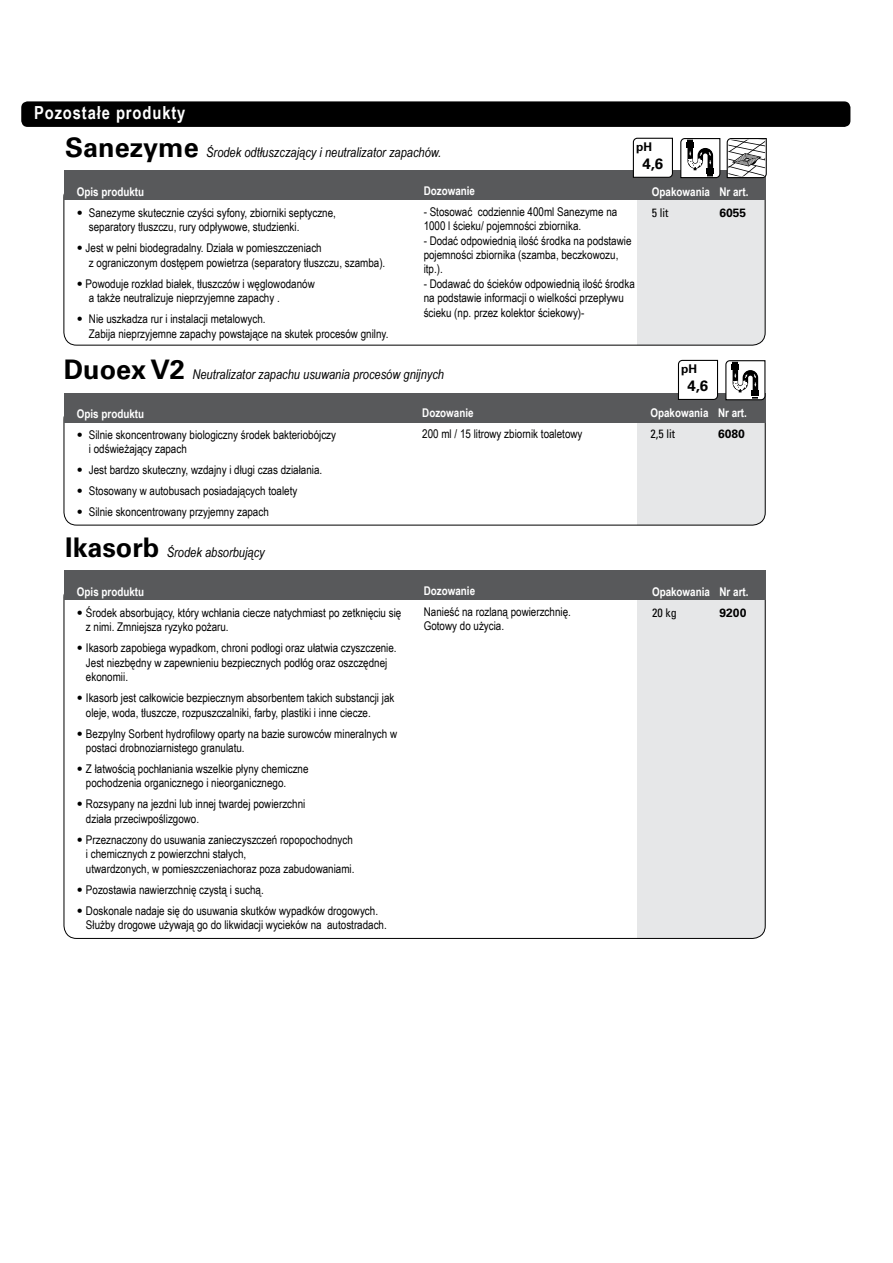
<style>
.page{position:relative;width:893px;height:1263px;background:#fff}
.page>*{position:absolute;margin:0;border:0;box-sizing:border-box;transform-origin:0 0}
.t1{font:700 18px "Arial Narrow";letter-spacing:.05em;color:#fff}
.t2{font:700 15px "Univers";color:#000}
.t3{font:italic 13.5px "Arial Narrow";color:#000}
.t4{font:12px/14.4px "Arial Narrow";color:#000}
.t5{font:700 12px "Arial Narrow";color:#fff}
.t6{font:700 12px "Univers";color:#000}
.t7{font:condensed 12px "Univers";color:#000}
.s1{font-family:"Univers";font-weight:700;font-style:normal;font-size:27px}
.s2{font-family:"Avenir"}
</style>
<div class="page">
<div style="left:638px;top:585px;width:127px;height:353px;background:#e6e7e8"></div>
<div style="left:64px;top:571px;width:701px;height:29px;background:#58595b"></div>
<div style="left:638px;top:407px;width:127px;height:118px;background:#e6e7e8"></div>
<div style="left:64px;top:407px;width:701px;height:118px;border:1px solid #000;border-radius:13px"></div>
<div style="left:64px;top:393px;width:701px;height:29px;background:#58595b"></div>
<svg style="left:677px;top:359px;width:42px;height:41px"></svg>
<div style="left:681px;top:362px;width:34px;height:36px;background:#fff"></div>
<svg style="left:725px;top:360px;width:41px;height:40px"></svg>
<div style="left:21px;top:101px;width:829px;height:26px;background:#000;border-radius:6px"></div>
<div style="left:638px;top:185px;width:127px;height:160px;background:#e6e7e8"></div>
<div style="left:64px;top:171px;width:701px;height:29px;background:#58595b"></div>
<svg style="left:632px;top:137px;width:41px;height:41px"></svg>
<div style="left:636px;top:140px;width:34px;height:35px;background:#fff"></div>
<svg style="left:680px;top:138px;width:87px;height:40px"></svg>
<h1 class="t1" style="left:34px;top:100px;width:153px">Pozostałe produkty</h1>
<p class="t3" style="left:65px;top:143px;width:378px"><span class="s1">Sanezyme</span> Środek odtłuszczający i neutralizator zapachów.</p>
<p class="t5" style="left:77px;top:183px;width:69px">Opis produktu</p>
<p class="t4" style="left:89px;top:205px;width:249px;text-indent:-12px"><span class="s2">•</span> Sanezyme skutecznie czyści syfony, zbiorniki septyczne, separatory tłuszczu, rury odpływowe, studzienki.</p>
<p class="t4" style="left:89px;top:240px;width:298px;text-indent:-12px"><span class="s2">•</span> Jest w pełni biodegradalny. Działa w pomieszczeniach<br>z ograniczonym dostępem powietrza (separatory tłuszczu, szamba).</p>
<p class="t4" style="left:89px;top:276px;width:227px;text-indent:-12px"><span class="s2">•</span> Powoduje rozkład białek, tłuszczów i węglowodanów a także neutralizuje nieprzyjemne zapachy .</p>
<p class="t4" style="left:89px;top:311px;width:301px;text-indent:-12px"><span class="s2">•</span> Nie uszkadza rur i instalacji metalowych.<br>Zabija nieprzyjemne zapachy powstające na skutek procesów gnilny.</p>
<p class="t6" style="left:636px;top:140px;width:17px">pH</p>
<p class="t2" style="left:642px;top:155px;width:22px">4,6</p>
<p class="t5" style="left:424px;top:181px;width:53px">Dozowanie</p>
<p class="t4" style="left:424px;top:204px;width:195px">- Stosować codziennie 400ml Sanezyme na<br>1000 l ścieku/ pojemności zbiornika.</p>
<p class="t4" style="left:424px;top:233px;width:209px">- Dodać odpowiednią ilość środka na podstawie pojemności zbiornika (szamba, beczkowozu, itp.).</p>
<p class="t4" style="left:424px;top:276px;width:213px">- Dodawać do ścieków odpowiednią ilość środka na podstawie informacji o wielkości przepływu ścieku (np. przez kolektor ściekowy)-</p>
<p class="t5" style="left:652px;top:183px;width:98px">Opakowania Nr art.</p>
<p class="t7" style="left:652px;top:205px;width:18px">5 lit</p>
<p class="t6" style="left:719px;top:206px;width:28px">6055</p>
<p class="t3" style="left:64px;top:365px;width:382px"><span class="s1">Duoex V2</span> Neutralizator zapachu usuwania procesów gnijnych</p>
<p class="t5" style="left:77px;top:405px;width:69px">Opis produktu</p>
<p class="t4" style="left:89px;top:427px;width:249px;text-indent:-12px"><span class="s2">•</span> Silnie skoncentrowany biologiczny środek bakteriobójczy i odświeżający zapach</p>
<p class="t4" style="left:77px;top:463px;width:247px"><span class="s2">•</span> Jest bardzo skuteczny, wzdajny i długi czas działania.</p>
<p class="t4" style="left:77px;top:484px;width:222px"><span class="s2">•</span> Stosowany w autobusach posiadających toalety</p>
<p class="t4" style="left:77px;top:505px;width:193px"><span class="s2">•</span> Silnie skoncentrowany przyjemny zapach</p>
<p class="t5" style="left:422px;top:404px;width:53px">Dozowanie</p>
<p class="t4" style="left:422px;top:426px;width:162px">200 ml / 15 litrowy zbiornik toaletowy</p>
<p class="t3" style="left:65px;top:543px;width:201px"><span class="s1">Ikasorb</span> Środek absorbujący</p>
<p class="t5" style="left:77px;top:582px;width:69px">Opis produktu</p>
<p class="t4" style="left:86px;top:605px;width:317px;text-indent:-9px"><span class="s2">•</span> Środek absorbujący, który wchłania ciecze natychmiast po zetknięciu się z nimi. Zmniejsza ryzyko pożaru.</p>
<p class="t4" style="left:86px;top:640px;width:312px;text-indent:-9px"><span class="s2">•</span> Ikasorb zapobiega wypadkom, chroni podłogi oraz ułatwia czyszczenie.<br>Jest niezbędny w zapewnieniu bezpiecznych podłóg oraz oszczędnej ekonomii.</p>
<p class="t4" style="left:86px;top:690px;width:310px;text-indent:-9px"><span class="s2">•</span> Ikasorb jest całkowicie bezpiecznym absorbentem takich substancji jak oleje, woda, tłuszcze, rozpuszczalniki, farby, plastiki i inne ciecze.</p>
<p class="t4" style="left:86px;top:726px;width:313px;text-indent:-9px"><span class="s2">•</span> Bezpylny Sorbent hydrofilowy oparty na bazie surowców mineralnych w postaci drobnoziarnistego granulatu.</p>
<p class="t4" style="left:86px;top:761px;width:224px;text-indent:-9px"><span class="s2">•</span> Z łatwością pochłaniania wszelkie płyny chemiczne pochodzenia organicznego i nieorganicznego.</p>
<p class="t4" style="left:86px;top:796px;width:221px;text-indent:-9px"><span class="s2">•</span> Rozsypany na jezdni lub innej twardej powierzchni działa przeciwpoślizgowo.</p>
<p class="t4" style="left:86px;top:832px;width:270px;text-indent:-9px"><span class="s2">•</span> Przeznaczony do usuwania zanieczyszczeń ropopochodnych i chemicznych z powierzchni stałych,<br>utwardzonych, w pomieszczeniachoraz poza zabudowaniami.</p>
<p class="t4" style="left:77px;top:882px;width:188px"><span class="s2">•</span> Pozostawia nawierzchnię czystą i suchą.</p>
<p class="t4" style="left:86px;top:903px;width:302px;text-indent:-9px"><span class="s2">•</span> Doskonale nadaje się do usuwania skutków wypadków drogowych.<br>Służby drogowe używają go do likwidacji wycieków na autostradach.</p>
<p class="t5" style="left:424px;top:581px;width:53px">Dozowanie</p>
<p class="t4" style="left:424px;top:604px;width:149px">Nanieść na rozlaną powierzchnię.<br>Gotowy do użycia.</p>
<p class="t6" style="left:681px;top:362px;width:17px">pH</p>
<p class="t5" style="left:650px;top:404px;width:98px">Opakowania Nr art.</p>
<p class="t7" style="left:650px;top:426px;width:26px">2,5 lit</p>
<p class="t6" style="left:718px;top:427px;width:28px">6080</p>
<p class="t2" style="left:687px;top:377px;width:22px">4,6</p>
<p class="t5" style="left:652px;top:582px;width:98px">Opakowania Nr art.</p>
<p class="t7" style="left:652px;top:605px;width:26px">20 kg</p>
<p class="t6" style="left:719px;top:606px;width:28px">9200</p>
</div>
